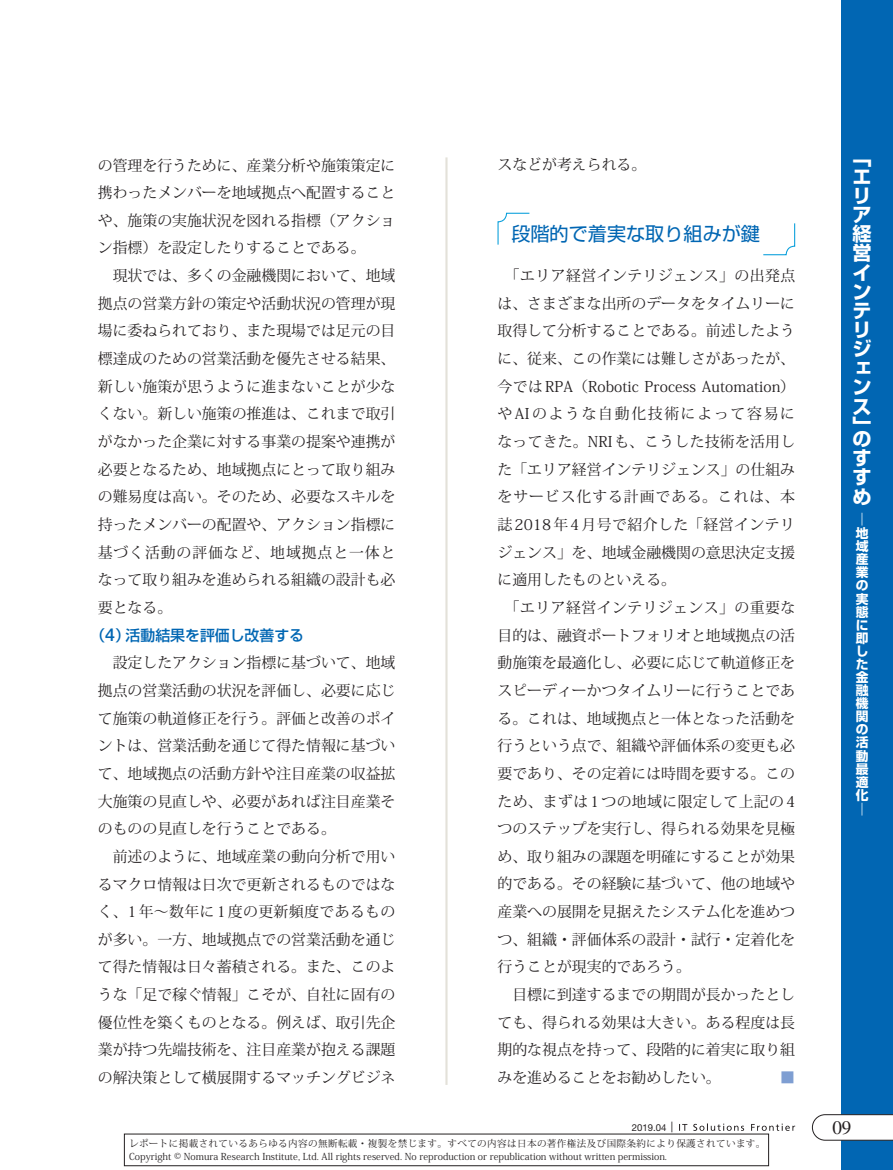
<style>
.page{position:relative;width:893px;height:1170px;background:#fff}
.page>*{position:absolute;margin:0;border:0;box-sizing:border-box;transform-origin:0 0}
.t1{font:700 19.2px/19.2px "Shin Go Pro";color:#fff}
.t2{font:19.2px "Shin Go Pro";color:#0166b3}
.t3{font:19.2px "Times LT Std";color:#231f20}
.t4{font:14.85px/27.6px "Koz Min Std";color:#231f20}
.t5{font:500 14.85px "Shin Go Pro";color:#0166b3}
.t6{font:14.85px "Koz Min Std";color:#7e9ed2}
.t7{font:700 12.75px/13px "Shin Go Pro";color:#fff;text-align:justify}
.t8{font:700 12.75px/14.4px "Shin Go Pro";color:#fff;scale:1.25 1}
.t9{font:9.6px/12.8px "Koz Min Pro";color:#231f20}
.t10{font:9.6px "Helvetica Neue LT Std";color:#231f20}
.s1{font-family:"Helvetica Neue LT Std";font-size:17.85px}
.s2{font-size:10.65px}
</style>
<div class="page">
<div style="left:842px;top:0;width:51px;height:1169px;background:#0166b3"></div>
<svg style="left:812px;top:1114px;width:81px;height:26px"></svg>
<svg style="left:679px;top:1124px;width:8px;height:6px"></svg>
<svg style="left:693px;top:1123px;width:51px;height:7px"></svg>
<svg style="left:751px;top:1123px;width:44px;height:7px"></svg>
<hr style="left:445px;top:157px;width:3px;height:927px;background:#e3e1d9">
<svg style="left:763px;top:223px;width:33px;height:33px"></svg>
<svg style="left:497px;top:212px;width:33px;height:33px"></svg>
<p class="t4" style="left:98px;top:151px;width:299px">の管理を行うために、産業分析や施策策定に携わったメンバーを地域拠点へ配置することや、施策の実施状況を図れる指標（アクション指標）を設定したりすることである。<br>　現状では、多くの金融機関において、地域拠点の営業方針の策定や活動状況の管理が現場に委ねられており、また現場では足元の目標達成のための営業活動を優先させる結果、新しい施策が思うように進まないことが少なくない。新しい施策の推進は、これまで取引がなかった企業に対する事業の提案や連携が必要となるため、地域拠点にとって取り組みの難易度は高い。そのため、必要なスキルを持ったメンバーの配置や、アクション指標に基づく活動の評価など、地域拠点と一体となって取り組みを進められる組織の設計も必要となる。</p>
<p class="t5" style="left:90px;top:622px;width:215px">（<span class="s1">4</span>）活動結果を評価し改善する</p>
<p class="t4" style="left:98px;top:649px;width:299px">　設定したアクション指標に基づいて、地域拠点の営業活動の状況を評価し、必要に応じて施策の軌道修正を行う。評価と改善のポイントは、営業活動を通じて得た情報に基づいて、地域拠点の活動方針や注目産業の収益拡大施策の見直しや、必要があれば注目産業そのものの見直しを行うことである。<br>　前述のように、地域産業の動向分析で用いるマクロ情報は日次で更新されるものではなく、1年～数年に1度の更新頻度であるものが多い。一方、地域拠点での営業活動を通じて得た情報は日々蓄積される。また、このような「足で稼ぐ情報」こそが、自社に固有の優位性を築くものとなる。例えば、取引先企業が持つ先端技術を、注目産業が抱える課題の解決策として横展開するマッチングビジネ</p>
<p class="t4" style="left:497px;top:151px;width:150px">スなどが考えられる。</p>
<p class="t2" style="left:511px;top:218px;width:250px">段階的で着実な取り組みが鍵</p>
<p class="t4" style="left:497px;top:262px;width:299px">　「エリア経営インテリジェンス」の出発点は、さまざまな出所のデータをタイムリーに取得して分析することである。前述したように、従来、この作業には難しさがあったが、今ではRPA（Robotic Process Automation）やAIのような自動化技術によって容易になってきた。NRIも、こうした技術を活用した「エリア経営インテリジェンス」の仕組みをサービス化する計画である。これは、本誌2018年4月号で紹介した「経営インテリジェンス」を、地域金融機関の意思決定支援に適用したものといえる。<br>　「エリア経営インテリジェンス」の重要な目的は、融資ポートフォリオと地域拠点の活動施策を最適化し、必要に応じて軌道修正をスピーディーかつタイムリーに行うことである。これは、地域拠点と一体となった活動を行うという点で、組織や評価体系の変更も必要であり、その定着には時間を要する。このため、まずは1つの地域に限定して上記の4つのステップを実行し、得られる効果を見極め、取り組みの課題を明確にすることが効果的である。その経験に基づいて、他の地域や産業への展開を見据えたシステム化を進めつつ、組織・評価体系の設計・試行・定着化を行うことが現実的であろう。<br>　目標に到達するまでの期間が長かったとしても、得られる効果は大きい。ある程度は長期的な視点を持って、段階的に着実に取り組みを進めることをお勧めしたい。</p>
<p class="t6" style="left:780px;top:1068px;width:16px">■</p>
<p class="t1" style="left:853px;top:146px;width:20px">「エリア経営インテリジェンス」</p>
<p class="t1" style="left:853px;top:427px;width:20px;text-align:justify">のすすめ</p>
<p class="t8" style="left:854px;top:510px;width:13px">│地</p>
<p class="t7" style="left:856px;top:538px;width:14px">域産業の実態に即した金融機関の活動最適化</p>
<p class="t8" style="left:854px;top:801px;width:8px">│</p>
<p class="t10" style="left:632px;top:1121px;width:43px">2019.04 <span class="s2">|</span></p>
<p class="t3" style="left:832px;top:1116px;width:21px">09</p>
<p class="t9" style="left:129px;top:1136px;width:638px">レポートに掲載されているあらゆる内容の無断転載・複製を禁じます。すべての内容は日本の著作権法及び国際条約により保護されています。<br>Copyright © Nomura Research Institute, Ltd. All rights reserved. No reproduction or republication without written permission.</p>
</div>
